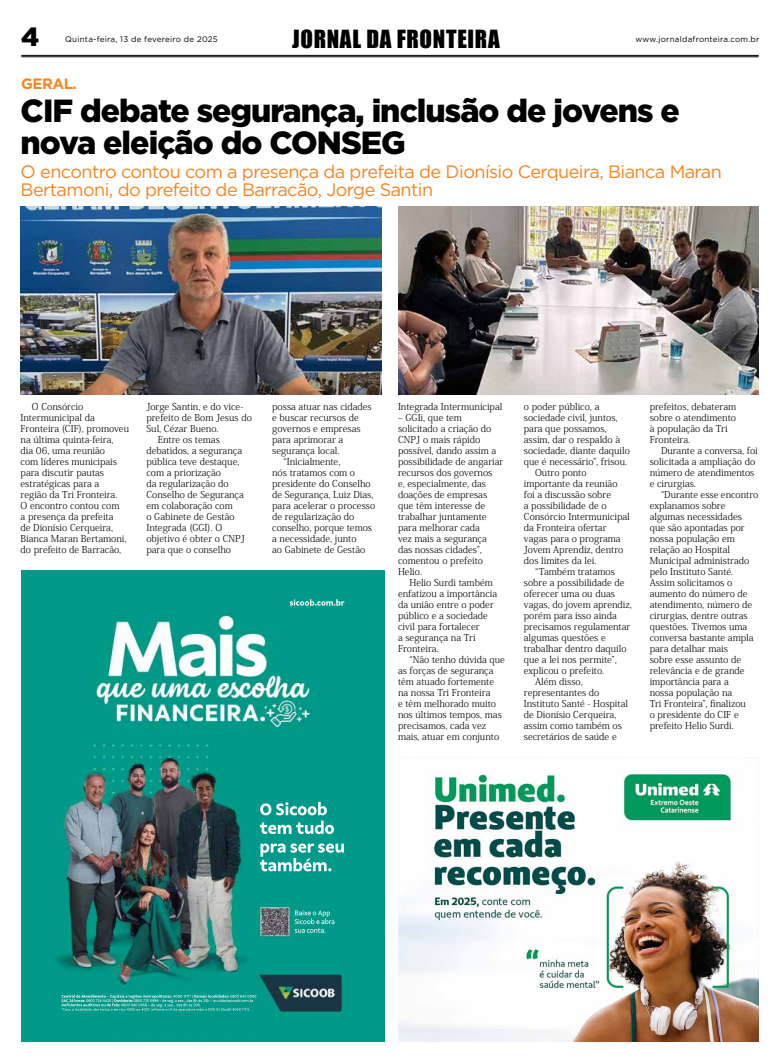
<style>
.page{position:relative;width:780px;height:1063px;background:#fff}
.page>*{position:absolute;margin:0;border:0;box-sizing:border-box;transform-origin:0 0}
.t1{font:900 32px/32px "Gotham";letter-spacing:-.03em;color:#000}
.t2{font:900 26.3px "Gotham";color:#000}
.t3{font:23px "Impact";letter-spacing:.03em;color:#000}
.t4{font:18px/18px "Gotham";letter-spacing:-.03em;color:#f58522}
.t5{font:700 15px "Gotham";letter-spacing:-.03em;color:#f6861f}
.t6{font:300 9.5px/11px "Koz Min Pro";color:#000}
.t7{font:8px "Gotham";letter-spacing:.03em;color:#000}
</style>
<div class="page">
<hr style="left:21px;top:55px;width:737px;height:1px;background:#000">
<hr style="left:21px;top:56px;width:737px;height:1px;background:#000">
<img style="left:398px;top:773px;width:360px;height:268px">
<img style="left:21px;top:570px;width:363px;height:472px">
<img style="left:398px;top:207px;width:360px;height:187px">
<img style="left:20px;top:207px;width:361px;height:187px">
<h2 class="t2" style="left:21px;top:21px;width:20px">4</h2>
<p class="t7" style="left:65px;top:34px;width:154px">Quinta-feira, 13 de fevereiro de 2025</p>
<p class="t7" style="left:635px;top:34px;width:125px">www.jornaldafronteira.com.br</p>
<h3 class="t3" style="left:292px;top:21px;width:209px">JORNAL DA FRONTEIRA</h3>
<h3 class="t5" style="left:21px;top:74px;width:57px">GERAL.</h3>
<h1 class="t1" style="left:21px;top:94px;width:660px">CIF debate segurança, inclusão de jovens e nova eleição do CONSEG</h1>
<h3 class="t4" style="left:21px;top:162px;width:702px">O encontro contou com a presença da prefeita de Dionísio Cerqueira, Bianca Maran<br>Bertamoni, do prefeito de Barracão, Jorge Santin</h3>
<p class="t6" style="left:21px;top:401px;width:110px;text-indent:11px">O Consórcio<br>Intermunicipal da<br>Fronteira (CIF), promoveu na última quinta-feira,<br>dia 06, uma reunião<br>com líderes municipais para discutir pautas estratégicas para a<br>região da Tri Fronteira.<br>O encontro contou com<br>a presença da prefeita<br>de Dionísio Cerqueira,<br>Bianca Maran Bertamoni, do prefeito de Barracão,</p>
<p class="t6" style="left:146px;top:401px;width:98px">Jorge Santin, e do vice-</p>
<p class="t6" style="left:146px;top:412px;width:107px">prefeito de Bom Jesus do</p>
<p class="t6" style="left:146px;top:423px;width:74px">Sul, Cézar Bueno.</p>
<p class="t6" style="left:158px;top:434px;width:64px">Entre os temas</p>
<p class="t6" style="left:146px;top:445px;width:97px">debatidos, a segurança</p>
<p class="t6" style="left:146px;top:456px;width:95px">pública teve destaque,</p>
<p class="t6" style="left:146px;top:467px;width:76px">com a priorização</p>
<p class="t6" style="left:146px;top:478px;width:84px">da regularização do</p>
<p class="t6" style="left:146px;top:489px;width:99px">Conselho de Segurança</p>
<p class="t6" style="left:146px;top:500px;width:88px">em colaboração com</p>
<p class="t6" style="left:146px;top:511px;width:90px">o Gabinete de Gestão</p>
<p class="t6" style="left:146px;top:522px;width:77px">Integrada (GGI). O</p>
<p class="t6" style="left:146px;top:533px;width:100px">objetivo é obter o CNPJ</p>
<p class="t6" style="left:146px;top:544px;width:86px">para que o conselho</p>
<p class="t6" style="left:272px;top:401px;width:101px">possa atuar nas cidades</p>
<p class="t6" style="left:272px;top:412px;width:88px">e buscar recursos de</p>
<p class="t6" style="left:272px;top:423px;width:90px">governos e empresas</p>
<p class="t6" style="left:272px;top:434px;width:73px">para aprimorar a</p>
<p class="t6" style="left:272px;top:445px;width:69px">segurança local.</p>
<p class="t6" style="left:283px;top:456px;width:58px">“Inicialmente,</p>
<p class="t6" style="left:272px;top:467px;width:84px">nós tratamos com o</p>
<p class="t6" style="left:272px;top:478px;width:100px">presidente do Conselho</p>
<p class="t6" style="left:272px;top:489px;width:103px">de Segurança, Luiz Dias,</p>
<p class="t6" style="left:272px;top:500px;width:105px">para acelerar o processo</p>
<p class="t6" style="left:272px;top:511px;width:84px">de regularização do</p>
<p class="t6" style="left:272px;top:522px;width:101px">conselho, porque temos</p>
<p class="t6" style="left:272px;top:533px;width:86px">a necessidade, junto</p>
<p class="t6" style="left:272px;top:544px;width:95px">ao Gabinete de Gestão</p>
<p class="t6" style="left:398px;top:401px;width:106px">Integrada Intermunicipal</p>
<p class="t6" style="left:398px;top:412px;width:107px">– GGIi, que tem solicitado a criação do<br>CNPJ o mais rápido possível, dando assim a possibilidade de angariar recursos dos governos<br>e, especialmente, das doações de empresas que têm interesse de trabalhar juntamente para melhorar cada<br>vez mais a segurança das nossas cidades”, comentou o prefeito<br>Helio.</p>
<p class="t6" style="left:398px;top:577px;width:101px;text-indent:11px">Helio Surdi também enfatizou a importância da união entre o poder público e a sociedade civil para fortalecer<br>a segurança na Tri<br>Fronteira.</p>
<p class="t6" style="left:398px;top:654px;width:108px;text-indent:11px">“Não tenho dúvida que as forças de segurança têm atuado fortemente na nossa Tri Fronteira<br>e têm melhorado muito nos últimos tempos, mas precisamos, cada vez mais, atuar em conjunto</p>
<p class="t6" style="left:524px;top:401px;width:77px">o poder público, a</p>
<p class="t6" style="left:524px;top:412px;width:95px">sociedade civil, juntos,</p>
<p class="t6" style="left:524px;top:423px;width:84px">para que possamos,</p>
<p class="t6" style="left:524px;top:434px;width:98px">assim, dar o respaldo à</p>
<p class="t6" style="left:524px;top:445px;width:107px">sociedade, diante daquilo</p>
<p class="t6" style="left:524px;top:456px;width:105px">que é necessário”, frisou.</p>
<p class="t6" style="left:535px;top:467px;width:53px">Outro ponto</p>
<p class="t6" style="left:524px;top:478px;width:95px">importante da reunião</p>
<p class="t6" style="left:524px;top:489px;width:89px">foi a discussão sobre</p>
<p class="t6" style="left:524px;top:500px;width:84px">a possibilidade de o</p>
<p class="t6" style="left:524px;top:511px;width:107px">Consórcio Intermunicipal</p>
<p class="t6" style="left:524px;top:522px;width:84px">da Fronteira ofertar</p>
<p class="t6" style="left:524px;top:533px;width:98px">vagas para o programa</p>
<p class="t6" style="left:524px;top:544px;width:101px">Jovem Aprendiz, dentro</p>
<p class="t6" style="left:524px;top:555px;width:74px">dos limites da lei.</p>
<p class="t6" style="left:535px;top:566px;width:81px">“Também tratamos</p>
<p class="t6" style="left:524px;top:577px;width:102px">sobre a possibilidade de</p>
<p class="t6" style="left:524px;top:588px;width:93px">oferecer uma ou duas</p>
<p class="t6" style="left:524px;top:599px;width:109px">vagas, do jovem aprendiz,</p>
<p class="t6" style="left:524px;top:610px;width:94px">porém para isso ainda</p>
<p class="t6" style="left:524px;top:621px;width:108px">precisamos regulamentar</p>
<p class="t6" style="left:524px;top:632px;width:83px">algumas questões e</p>
<p class="t6" style="left:524px;top:643px;width:104px">trabalhar dentro daquilo</p>
<p class="t6" style="left:524px;top:654px;width:94px">que a lei nos permite”,</p>
<p class="t6" style="left:524px;top:665px;width:82px">explicou o prefeito.</p>
<p class="t6" style="left:535px;top:676px;width:49px">Além disso,</p>
<p class="t6" style="left:524px;top:687px;width:77px">representantes do</p>
<p class="t6" style="left:524px;top:698px;width:106px">Instituto Santé - Hospital</p>
<p class="t6" style="left:524px;top:709px;width:94px">de Dionísio Cerqueira,</p>
<p class="t6" style="left:524px;top:720px;width:100px">assim como também os</p>
<p class="t6" style="left:524px;top:731px;width:94px">secretários de saúde e</p>
<p class="t6" style="left:649px;top:401px;width:88px">prefeitos, debateram sobre o atendimento à população da Tri<br>Fronteira.</p>
<p class="t6" style="left:649px;top:445px;width:110px;text-indent:11px">Durante a conversa, foi solicitada a ampliação do número de atendimentos e cirurgias.</p>
<p class="t6" style="left:649px;top:489px;width:110px;text-indent:11px">“Durante esse encontro explanamos sobre algumas necessidades que são apontadas por nossa população em relação ao Hospital<br>Municipal administrado pelo Instituto Santé.<br>Assim solicitamos o aumento do número de atendimento, número de cirurgias, dentre outras questões. Tivemos uma conversa bastante ampla para detalhar mais<br>sobre esse assunto de relevância e de grande importância para a<br>nossa população na<br>Tri Fronteira”, finalizou<br>o presidente do CIF e prefeito Helio Surdi.</p>
</div>
